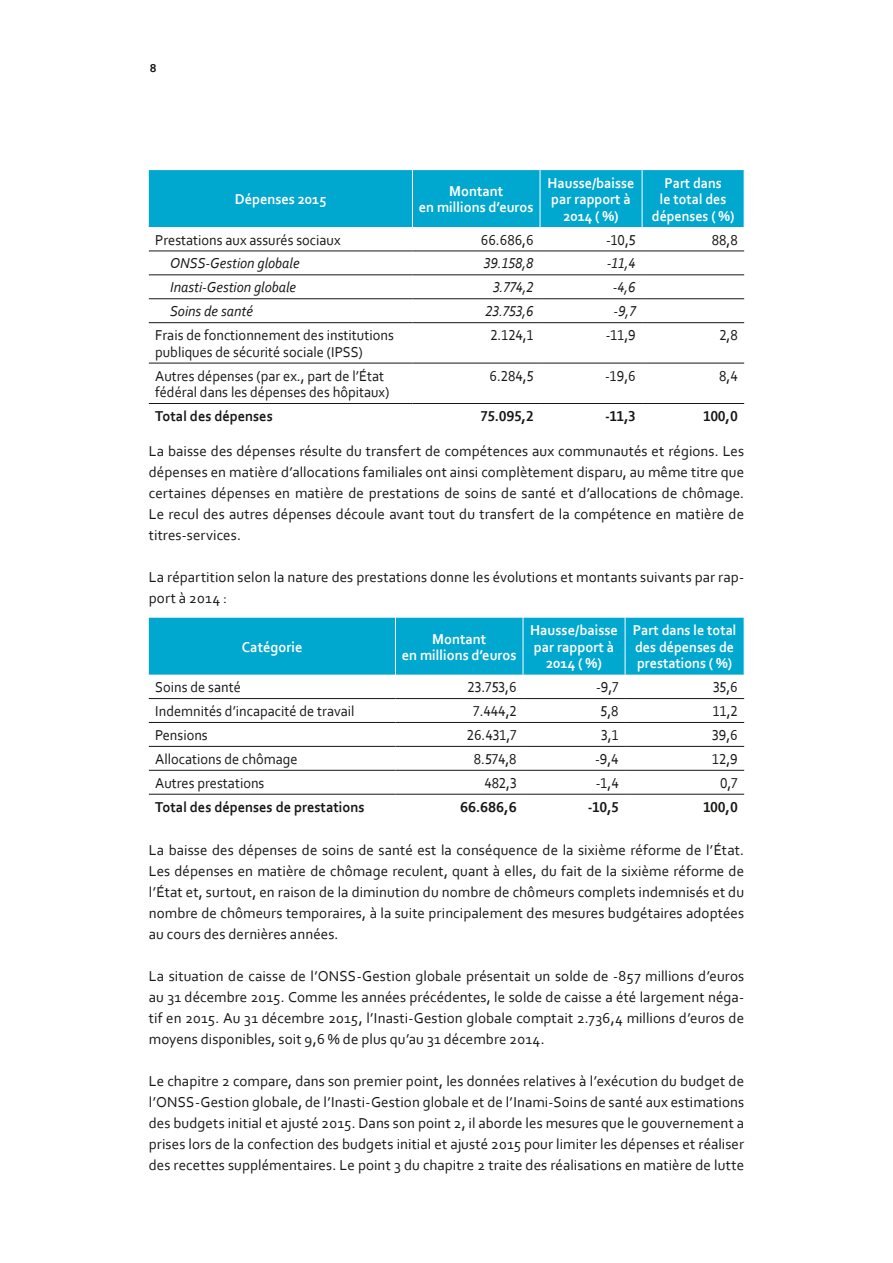
<style>
.page{position:relative;width:893px;height:1263px;background:#fff}
.page>*{position:absolute;margin:0;border:0;box-sizing:border-box;transform-origin:0 0}
.t1{font:15px/21px "Corbel";color:#181716;text-align:justify}
.t2{font:15px/16.5px "Corbel";color:#181716;scale:.96 1}
.t3{font:700 15px/16.5px "Corbel";color:#fff;text-align:center;scale:.96 1}
.t4{font:italic 15px "Corbel";color:#181716;scale:.96 1}
.t5{font:700 15px "Corbel";color:#181716;scale:.96 1}
.t6{font:700 15px/16.5px "Corbel";color:#fff;scale:.94 1}
.t7{font:700 15px/16.5px "Corbel";color:#fff;text-align:center;scale:.95 1}
.t8{font:700 15px/16.5px "Corbel";color:#fff;text-align:center;scale:.93 1}
.t9{font:700 12px "Corbel";color:#181716}
</style>
<div class="page">
<div style="left:149px;top:170px;width:595px;height:57px;background:#00a7ce"></div>
<hr style="left:412px;top:170px;width:1px;height:57px;background:#fff">
<hr style="left:540px;top:170px;width:1px;height:57px;background:#fff">
<hr style="left:642px;top:170px;width:1px;height:57px;background:#fff">
<hr style="left:149px;top:251px;width:263px;height:1px;background:#181716">
<hr style="left:412px;top:251px;width:128px;height:1px;background:#181716">
<hr style="left:540px;top:251px;width:102px;height:1px;background:#181716">
<hr style="left:642px;top:251px;width:102px;height:1px;background:#181716">
<hr style="left:149px;top:274px;width:263px;height:1px;background:#181716">
<hr style="left:412px;top:274px;width:128px;height:1px;background:#181716">
<hr style="left:540px;top:274px;width:102px;height:1px;background:#181716">
<hr style="left:642px;top:274px;width:102px;height:1px;background:#181716">
<hr style="left:149px;top:298px;width:263px;height:1px;background:#181716">
<hr style="left:412px;top:298px;width:128px;height:1px;background:#181716">
<hr style="left:540px;top:298px;width:102px;height:1px;background:#181716">
<hr style="left:642px;top:298px;width:102px;height:1px;background:#181716">
<hr style="left:149px;top:322px;width:263px;height:1px;background:#181716">
<hr style="left:412px;top:322px;width:128px;height:1px;background:#181716">
<hr style="left:540px;top:322px;width:102px;height:1px;background:#181716">
<hr style="left:642px;top:322px;width:102px;height:1px;background:#181716">
<hr style="left:149px;top:363px;width:263px;height:1px;background:#181716">
<hr style="left:412px;top:363px;width:128px;height:1px;background:#181716">
<hr style="left:540px;top:363px;width:102px;height:1px;background:#181716">
<hr style="left:642px;top:363px;width:102px;height:1px;background:#181716">
<hr style="left:149px;top:403px;width:263px;height:1px;background:#181716">
<hr style="left:412px;top:403px;width:128px;height:1px;background:#181716">
<hr style="left:540px;top:403px;width:102px;height:1px;background:#181716">
<hr style="left:642px;top:403px;width:102px;height:1px;background:#181716">
<div style="left:149px;top:618px;width:595px;height:57px;background:#00a7ce"></div>
<hr style="left:395px;top:618px;width:1px;height:57px;background:#fff">
<hr style="left:523px;top:618px;width:1px;height:57px;background:#fff">
<hr style="left:625px;top:618px;width:1px;height:57px;background:#fff">
<hr style="left:149px;top:698px;width:246px;height:1px;background:#181716">
<hr style="left:395px;top:698px;width:128px;height:1px;background:#181716">
<hr style="left:523px;top:698px;width:102px;height:1px;background:#181716">
<hr style="left:625px;top:698px;width:119px;height:1px;background:#181716">
<hr style="left:149px;top:722px;width:246px;height:1px;background:#181716">
<hr style="left:395px;top:722px;width:128px;height:1px;background:#181716">
<hr style="left:523px;top:722px;width:102px;height:1px;background:#181716">
<hr style="left:625px;top:722px;width:119px;height:1px;background:#181716">
<hr style="left:149px;top:746px;width:246px;height:1px;background:#181716">
<hr style="left:395px;top:746px;width:128px;height:1px;background:#181716">
<hr style="left:523px;top:746px;width:102px;height:1px;background:#181716">
<hr style="left:625px;top:746px;width:119px;height:1px;background:#181716">
<hr style="left:149px;top:770px;width:246px;height:1px;background:#181716">
<hr style="left:395px;top:770px;width:128px;height:1px;background:#181716">
<hr style="left:523px;top:770px;width:102px;height:1px;background:#181716">
<hr style="left:625px;top:770px;width:119px;height:1px;background:#181716">
<hr style="left:149px;top:794px;width:246px;height:1px;background:#181716">
<hr style="left:395px;top:794px;width:128px;height:1px;background:#181716">
<hr style="left:523px;top:794px;width:102px;height:1px;background:#181716">
<hr style="left:625px;top:794px;width:119px;height:1px;background:#181716">
<p class="t9" style="left:150px;top:60px;width:8px">8</p>
<p class="t3" style="left:235px;top:191px;width:97px">Dépenses 2015</p>
<p class="t3" style="left:419px;top:182px;width:121px">Montant<br>en millions d’euros</p>
<p class="t7" style="left:548px;top:174px;width:93px">Hausse/baisse par rapport à<br>2014 ( %)</p>
<p class="t8" style="left:652px;top:174px;width:90px">Part dans<br>le total des dépenses ( %)</p>
<p class="t2" style="left:155px;top:231px;width:195px">Prestations aux assurés sociaux</p>
<p class="t2" style="left:481px;top:231px;width:56px">66.686,6</p>
<p class="t2" style="left:606px;top:231px;width:32px">-10,5</p>
<p class="t2" style="left:712px;top:231px;width:29px">88,8</p>
<p class="t4" style="left:170px;top:254px;width:136px">ONSS-Gestion globale</p>
<p class="t4" style="left:484px;top:254px;width:53px">39.158,8</p>
<p class="t4" style="left:607px;top:254px;width:32px">-11,4</p>
<p class="t4" style="left:170px;top:278px;width:133px">Inasti-Gestion globale</p>
<p class="t4" style="left:493px;top:278px;width:44px">3.774,2</p>
<p class="t4" style="left:613px;top:278px;width:25px">-4,6</p>
<p class="t4" style="left:170px;top:302px;width:88px">Soins de santé</p>
<p class="t4" style="left:485px;top:302px;width:52px">23.753,6</p>
<p class="t4" style="left:614px;top:302px;width:24px">-9,7</p>
<p class="t2" style="left:155px;top:327px;width:250px">Frais de fonctionnement des institutions publiques de sécurité sociale (IPSS)</p>
<p class="t2" style="left:490px;top:327px;width:47px">2.124,1</p>
<p class="t2" style="left:606px;top:327px;width:33px">-11,9</p>
<p class="t2" style="left:719px;top:327px;width:21px">2,8</p>
<p class="t2" style="left:155px;top:367px;width:246px">Autres dépenses (par ex., part de l’État fédéral dans les dépenses des hôpitaux)</p>
<p class="t2" style="left:490px;top:367px;width:47px">6.284,5</p>
<p class="t2" style="left:605px;top:367px;width:33px">-19,6</p>
<p class="t2" style="left:719px;top:367px;width:21px">8,4</p>
<p class="t5" style="left:155px;top:407px;width:124px">Total des dépenses</p>
<p class="t5" style="left:481px;top:407px;width:57px">75.095,2</p>
<p class="t5" style="left:605px;top:407px;width:33px">-11,3</p>
<p class="t5" style="left:703px;top:407px;width:37px">100,0</p>
<p class="t1" style="left:149px;top:440px;width:597px">La baisse des dépenses résulte du transfert de compétences aux communautés et régions. Les dépenses en matière d’allocations familiales ont ainsi complètement disparu, au même titre que certaines dépenses en matière de prestations de soins de santé et d’allocations de chômage.<br>Le recul des autres dépenses découle avant tout du transfert de la compétence en matière de titres-services.</p>
<p class="t1" style="left:149px;top:566px;width:597px">La répartition selon la nature des prestations donne les évolutions et montants suivants par rap&shy;port à 2014 :</p>
<p class="t3" style="left:242px;top:638px;width:65px">Catégorie</p>
<p class="t3" style="left:402px;top:630px;width:121px">Montant<br>en millions d’euros</p>
<p class="t3" style="left:530px;top:622px;width:93px">Hausse/baisse par rapport à<br>2014 ( %)</p>
<p class="t6" style="left:633px;top:622px;width:112px">Part dans le total des dépenses de prestations ( %)</p>
<p class="t2" style="left:155px;top:678px;width:91px">Soins de santé</p>
<p class="t2" style="left:468px;top:678px;width:53px">23.753,6</p>
<p class="t2" style="left:596px;top:678px;width:25px">-9,7</p>
<p class="t2" style="left:713px;top:678px;width:27px">35,6</p>
<p class="t2" style="left:155px;top:702px;width:209px">Indemnités d’incapacité de travail</p>
<p class="t2" style="left:473px;top:702px;width:47px">7.444,2</p>
<p class="t2" style="left:601px;top:702px;width:20px">5,8</p>
<p class="t2" style="left:713px;top:702px;width:27px">11,2</p>
<p class="t2" style="left:155px;top:726px;width:56px">Pensions</p>
<p class="t2" style="left:467px;top:726px;width:53px">26.431,7</p>
<p class="t2" style="left:601px;top:726px;width:20px">3,1</p>
<p class="t2" style="left:712px;top:726px;width:28px">39,6</p>
<p class="t2" style="left:155px;top:750px;width:150px">Allocations de chômage</p>
<p class="t2" style="left:474px;top:750px;width:46px">8.574,8</p>
<p class="t2" style="left:595px;top:750px;width:26px">-9,4</p>
<p class="t2" style="left:712px;top:750px;width:28px">12,9</p>
<p class="t2" style="left:155px;top:774px;width:115px">Autres prestations</p>
<p class="t2" style="left:484px;top:774px;width:35px">482,3</p>
<p class="t2" style="left:596px;top:774px;width:25px">-1,4</p>
<p class="t2" style="left:720px;top:774px;width:20px">0,7</p>
<p class="t5" style="left:155px;top:797px;width:220px">Total des dépenses de prestations</p>
<p class="t5" style="left:460px;top:797px;width:60px">66.686,6</p>
<p class="t5" style="left:588px;top:797px;width:34px">-10,5</p>
<p class="t5" style="left:703px;top:797px;width:37px">100,0</p>
<p class="t1" style="left:149px;top:839px;width:597px">La baisse des dépenses de soins de santé est la conséquence de la sixième réforme de l’État.<br>Les dépenses en matière de chômage reculent, quant à elles, du fait de la sixième réforme de l’État et, surtout, en raison de la diminution du nombre de chômeurs complets indemnisés et du nombre de chômeurs temporaires, à la suite principalement des mesures budgétaires adoptées au cours des dernières années.</p>
<p class="t1" style="left:149px;top:965px;width:597px">La situation de caisse de l’ONSS-Gestion globale présentait un solde de -857 millions d’euros au 31 décembre 2015. Comme les années précédentes, le solde de caisse a été largement néga&shy;tif en 2015. Au 31 décembre 2015, l’Inasti-Gestion globale comptait 2.736,4 millions d’euros de moyens disponibles, soit 9,6 % de plus qu’au 31 décembre 2014.</p>
<p class="t1" style="left:149px;top:1070px;width:597px">Le chapitre 2 compare, dans son premier point, les données relatives à l’exécution du budget de l’ONSS-Gestion globale, de l’Inasti-Gestion globale et de l’Inami-Soins de santé aux estimations des budgets initial et ajusté 2015. Dans son point 2, il aborde les mesures que le gouvernement a prises lors de la confection des budgets initial et ajusté 2015 pour limiter les dépenses et réaliser des recettes supplémentaires. Le point 3 du chapitre 2 traite des réalisations en matière de lutte</p>
</div>
